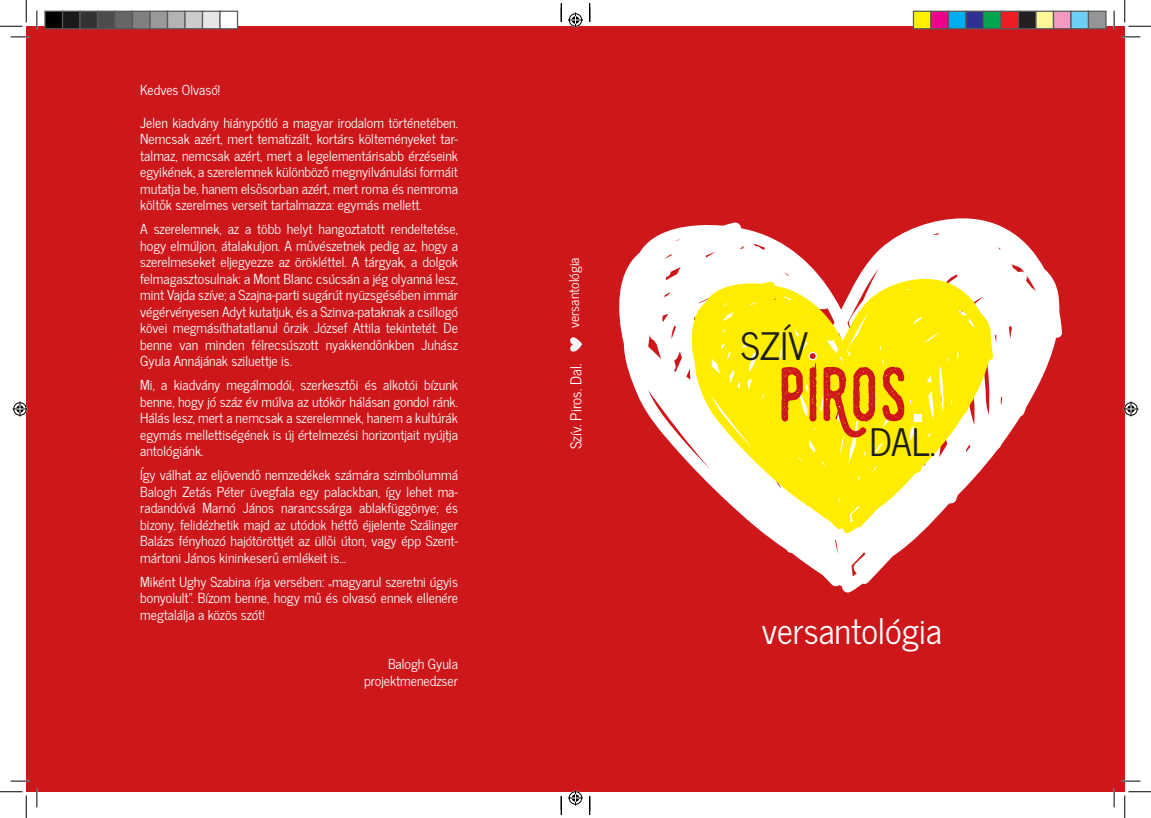
<style>
.page{position:relative;width:1151px;height:818px;background:#fff}
.page>*{position:absolute;margin:0;border:0;box-sizing:border-box;transform-origin:0 0}
.t1{font:75px "Monthoers HU";color:#cd171a}
.t2{font:37.5px "News Cycle";color:#1d1d1b}
.t3{font:35px "News Cycle";color:#fff}
.t4{font:15px "News Cycle";color:#fff}
.t5{font:13.75px/16.5px "News Cycle";color:#fff;text-align:justify}
.s1{font-size:45px;color:#fff}
</style>
<div class="page">
<div style="left:26px;top:26px;width:1099px;height:766px;background:#cd171a"></div>
<svg style="left:619px;top:218px;width:443px;height:375px"></svg>
<svg style="left:689px;top:279px;width:304px;height:255px;background:#fbe14c"></svg>
<div style="left:809px;top:352px;width:7px;height:8px;background:#cd171a;border-radius:50%"></div>
<div style="left:808px;top:352px;width:9px;height:8px;border:1px solid #fff;border-radius:50%"></div>
<svg style="left:570px;top:337px;width:12px;height:15px"></svg>
<svg style="left:11px;top:36px;width:18px;height:2px"></svg>
<svg style="left:1122px;top:36px;width:18px;height:2px"></svg>
<svg style="left:11px;top:780px;width:18px;height:2px"></svg>
<svg style="left:1122px;top:780px;width:18px;height:2px"></svg>
<svg style="left:36px;top:11px;width:2px;height:18px"></svg>
<svg style="left:36px;top:788px;width:2px;height:19px"></svg>
<svg style="left:1113px;top:11px;width:2px;height:18px"></svg>
<svg style="left:1113px;top:788px;width:2px;height:19px"></svg>
<svg style="left:0;top:0;width:27px;height:27px"></svg>
<svg style="left:0;top:791px;width:27px;height:27px"></svg>
<svg style="left:1124px;top:0;width:27px;height:27px"></svg>
<svg style="left:1124px;top:791px;width:27px;height:27px"></svg>
<svg style="left:568px;top:13px;width:15px;height:15px"></svg>
<svg style="left:568px;top:790px;width:15px;height:15px"></svg>
<svg style="left:13px;top:401px;width:15px;height:15px"></svg>
<svg style="left:1123px;top:401px;width:15px;height:15px"></svg>
<div style="left:45px;top:11px;width:18px;height:18px;background:#000"></div>
<div style="left:44px;top:11px;width:19px;height:18px;border:1px solid #595959"></div>
<div style="left:63px;top:11px;width:17px;height:18px;background:#1a1a1a"></div>
<div style="left:62px;top:11px;width:19px;height:18px;border:1px solid #595959"></div>
<div style="left:80px;top:11px;width:18px;height:18px;background:#333"></div>
<div style="left:79px;top:11px;width:19px;height:18px;border:1px solid #595959"></div>
<div style="left:98px;top:11px;width:17px;height:18px;background:#4d4d4d"></div>
<div style="left:97px;top:11px;width:19px;height:18px;border:1px solid #595959"></div>
<div style="left:115px;top:11px;width:18px;height:18px;background:#666"></div>
<div style="left:114px;top:11px;width:19px;height:18px;border:1px solid #595959"></div>
<div style="left:133px;top:11px;width:17px;height:18px;background:#808080"></div>
<div style="left:132px;top:11px;width:19px;height:18px;border:1px solid #595959"></div>
<div style="left:150px;top:11px;width:18px;height:18px;background:#999"></div>
<div style="left:149px;top:11px;width:19px;height:18px;border:1px solid #595959"></div>
<div style="left:168px;top:11px;width:17px;height:18px;background:#b3b3b3"></div>
<div style="left:167px;top:11px;width:19px;height:18px;border:1px solid #595959"></div>
<div style="left:185px;top:11px;width:18px;height:18px;background:#ccc"></div>
<div style="left:184px;top:11px;width:19px;height:18px;border:1px solid #595959"></div>
<div style="left:203px;top:11px;width:17px;height:18px;background:#e6e6e6"></div>
<div style="left:202px;top:11px;width:19px;height:18px;border:1px solid #595959"></div>
<div style="left:220px;top:11px;width:18px;height:18px;background:#fff"></div>
<div style="left:219px;top:11px;width:19px;height:18px;border:1px solid #595959"></div>
<div style="left:913px;top:11px;width:18px;height:18px;background:#fff101"></div>
<div style="left:913px;top:11px;width:19px;height:18px;border:1px solid #595959"></div>
<div style="left:931px;top:11px;width:17px;height:18px;background:#ed028c"></div>
<div style="left:930px;top:11px;width:19px;height:18px;border:1px solid #595959"></div>
<div style="left:948px;top:11px;width:18px;height:18px;background:#00aeef"></div>
<div style="left:948px;top:11px;width:19px;height:18px;border:1px solid #595959"></div>
<div style="left:966px;top:11px;width:17px;height:18px;background:#2e3092"></div>
<div style="left:965px;top:11px;width:19px;height:18px;border:1px solid #595959"></div>
<div style="left:983px;top:11px;width:18px;height:18px;background:#00a54f"></div>
<div style="left:983px;top:11px;width:19px;height:18px;border:1px solid #595959"></div>
<div style="left:1001px;top:11px;width:17px;height:18px;background:#ee1d23"></div>
<div style="left:1000px;top:11px;width:19px;height:18px;border:1px solid #595959"></div>
<div style="left:1018px;top:11px;width:18px;height:18px;background:#231f20"></div>
<div style="left:1018px;top:11px;width:19px;height:18px;border:1px solid #595959"></div>
<div style="left:1036px;top:11px;width:17px;height:18px;background:#fff79a"></div>
<div style="left:1035px;top:11px;width:19px;height:18px;border:1px solid #595959"></div>
<div style="left:1053px;top:11px;width:18px;height:18px;background:#f499c2"></div>
<div style="left:1053px;top:11px;width:19px;height:18px;border:1px solid #595959"></div>
<div style="left:1071px;top:11px;width:17px;height:18px;background:#6bcff6"></div>
<div style="left:1070px;top:11px;width:19px;height:18px;border:1px solid #595959"></div>
<div style="left:1088px;top:11px;width:18px;height:18px;background:#939598"></div>
<div style="left:1088px;top:11px;width:19px;height:18px;border:1px solid #595959"></div>
<svg style="left:561px;top:3px;width:1px;height:19px"></svg>
<svg style="left:561px;top:796px;width:1px;height:19px"></svg>
<svg style="left:589px;top:3px;width:1px;height:19px"></svg>
<svg style="left:589px;top:796px;width:1px;height:19px"></svg>
<p class="t5" style="left:140px;top:81px;width:81px">Kedves Olvasó!</p>
<p class="t5" style="left:140px;top:114px;width:319px">Jelen kiadvány hiánypótló a magyar irodalom történetében.<br>Nemcsak azért, mert tematizált, kortárs költeményeket tar&shy;talmaz, nemcsak azért, mert a legelementárisabb érzéseink egyikének, a szerelemnek különböző megnyilvánulási formáit mutatja be, hanem elsősorban azért, mert roma és nemroma költők szerelmes verseit tartalmazza: egymás mellett.</p>
<p class="t5" style="left:140px;top:220px;width:319px">A szerelemnek, az a több helyt hangoztatott rendeltetése, hogy elmúljon, átalakuljon. A művészetnek pedig az, hogy a szerelmeseket eljegyezze az örökléttel. A tárgyak, a dolgok felmagasztosulnak: a Mont Blanc csúcsán a jég olyanná lesz, mint Vajda szíve; a Szajna-parti sugárút nyüzsgésében immár végérvényesen Adyt kutatjuk, és a Szinva-pataknak a csillogó kövei megmásíthatatlanul őrzik József Attila tekintetét. De benne van minden félrecsúszott nyakkendőnkben Juhász Gyula Annájának sziluettje is.</p>
<p class="t5" style="left:140px;top:376px;width:319px">Mi, a kiadvány megálmodói, szerkesztői és alkotói bízunk benne, hogy jó száz év múlva az utókör hálásan gondol ránk.<br>Hálás lesz, mert a nemcsak a szerelemnek, hanem a kultúrák egymás mellettiségének is új értelmezési horizontjait nyújtja antológiánk.</p>
<p class="t5" style="left:140px;top:466px;width:319px">Így válhat az eljövendő nemzedékek számára szimbólummá Balogh Zetás Péter üvegfala egy palackban, így lehet ma&shy;radandóvá Marnó János narancssárga ablakfüggönye; és bizony, felidézhetik majd az utódok hétfő éjjelente Szálinger Balázs fényhozó hajótöröttjét az üllői úton, vagy épp Szent&shy;mártoni János kininkeserű emlékeit is…</p>
<p class="t5" style="left:140px;top:573px;width:319px">Miként Ughy Szabina írja versében: „magyarul szeretni úgyis bonyolult”. Bízom benne, hogy mű és olvasó ennek ellenére megtalálja a közös szót!</p>
<p class="t5" style="left:388px;top:655px;width:71px">Balogh Gyula</p>
<p class="t5" style="left:364px;top:672px;width:95px">projektmenedzser</p>
<p class="t5" style="left:565px;top:328px;width:72px;rotate:-90deg">versantológia</p>
<p class="t4" style="left:563px;top:449px;width:87px;rotate:-90deg">Szív. Piros. Dal.</p>
<p class="t2" style="left:741px;top:314px;width:77px">SZÍV<span class="s1">.</span></p>
<p class="t1" style="left:778px;top:348px;width:131px">PIROS</p>
<p class="t2" style="left:869px;top:410px;width:68px">DAL.</p>
<p class="t3" style="left:762px;top:601px;width:182px">versantológia</p>
</div>
